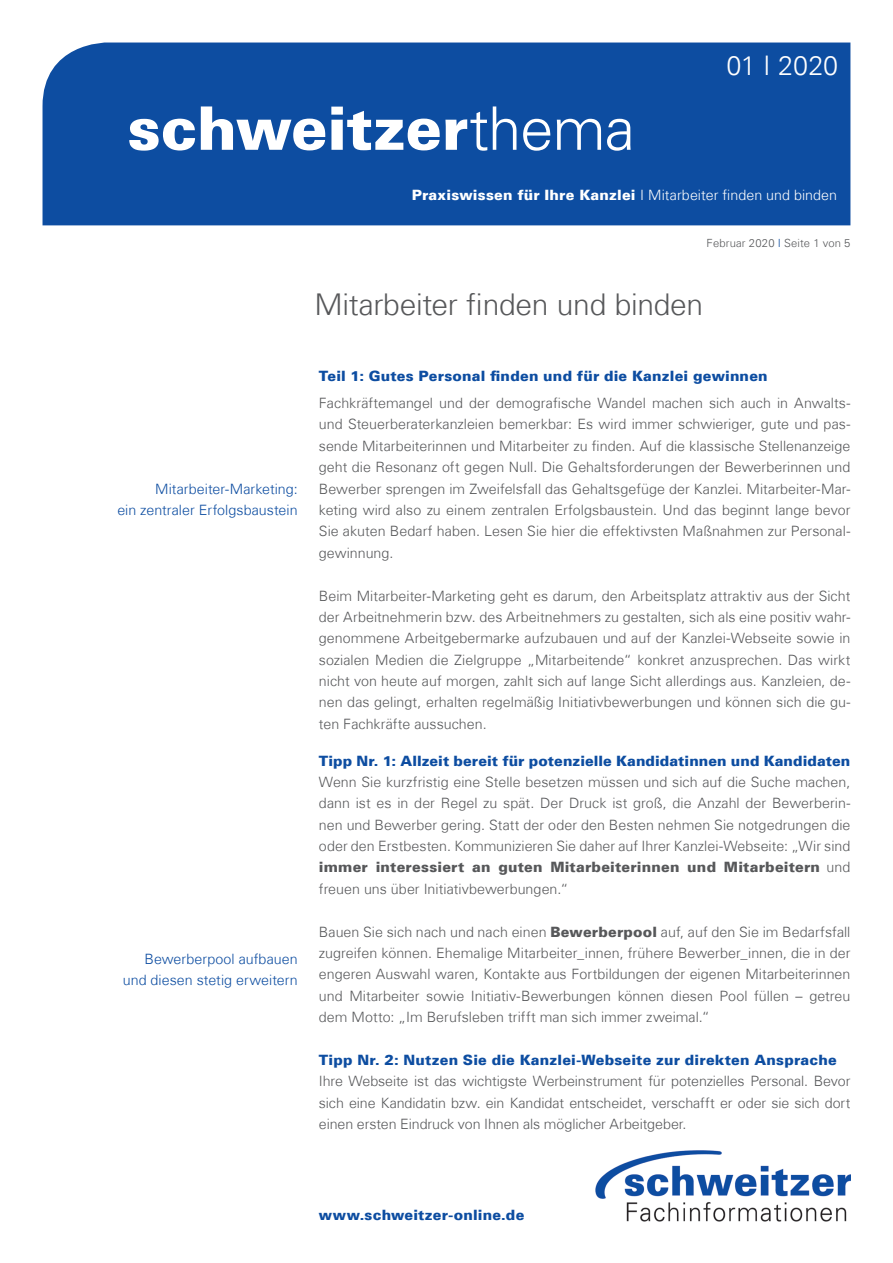
<style>
.page{position:relative;width:893px;height:1263px;background:#fff}
.page>*{position:absolute;margin:0;border:0;box-sizing:border-box;transform-origin:0 0}
.t1{font:900 60px "Univers Com 75";letter-spacing:-.01em;color:#fff}
.t2{font:300 30px "Univers Com 45";letter-spacing:-.01em;color:#57585a}
.t3{font:300 27px "Univers Com 45";letter-spacing:-.005em;color:#fff}
.t4{font:300 14.25px/21.3px "Univers Com 45";color:#57585a;text-align:justify}
.t5{font:900 14.25px "Univers Com 75";letter-spacing:.01em;color:#0d4da1}
.t6{font:300 14.25px/21.3px "Univers Com 45";color:#0d4da1;text-align:right}
.t7{font:900 14.25px "Univers Com 75";letter-spacing:.015em;color:#57585a}
.t8{font:300 14.25px "Univers Com 45";letter-spacing:.005em;color:#fff}
.t9{font:300 11.25px "Univers Com 45";letter-spacing:.015em;color:#57585a}
.s1{font-family:"Univers Com 45";font-weight:300}
.s2{font-family:"Univers Com 75";font-weight:900}
.s3{color:#0d4da1}
</style>
<div class="page">
<img style="left:595px;top:1150px;width:255px;height:72px">
<div style="left:43px;top:43px;width:807px;height:182px;background:#0d4da1"></div>
<h3 class="t3" style="left:726px;top:49px;width:113px">01 I 2020</h3>
<h1 class="t1" style="left:128px;top:91px;width:509px">schweitzer<span class="s1">thema</span></h1>
<p class="t8" style="left:412px;top:186px;width:427px"><span class="s2">Praxiswissen für Ihre Kanzlei</span> I Mitarbeiter finden und binden</p>
<p class="t9" style="left:707px;top:236px;width:145px">Februar 2020 <span class="s3">I</span> Seite 1 von 5</p>
<h2 class="t2" style="left:314px;top:286px;width:390px">Mitarbeiter finden und binden</h2>
<p class="t6" style="left:117px;top:478px;width:182px">Mitarbeiter-Marketing:<br>ein zentraler Erfolgsbaustein</p>
<p class="t6" style="left:123px;top:948px;width:176px">Bewerberpool aufbauen und diesen stetig erweitern</p>
<p class="t5" style="left:319px;top:367px;width:450px">Teil 1: Gutes Personal finden und für die Kanzlei gewinnen</p>
<p class="t4" style="left:319px;top:392px;width:533px">Fachkräftemangel und der demografische Wandel machen sich auch in Anwalts&shy;und Steuerberaterkanzleien bemerkbar: Es wird immer schwieriger, gute und pas&shy;sende Mitarbeiterinnen und Mitarbeiter zu finden. Auf die klassische Stellenanzeige geht die Resonanz oft gegen Null. Die Gehaltsforderungen der Bewerberinnen und Bewerber sprengen im Zweifelsfall das Gehaltsgefüge der Kanzlei. Mitarbeiter-Mar&shy;keting wird also zu einem zentralen Erfolgsbaustein. Und das beginnt lange bevor Sie akuten Bedarf haben. Lesen Sie hier die effektivsten Maßnahmen zur Personal&shy;gewinnung.</p>
<p class="t4" style="left:319px;top:585px;width:533px">Beim Mitarbeiter-Marketing geht es darum, den Arbeitsplatz attraktiv aus der Sicht der Arbeitnehmerin bzw. des Arbeitnehmers zu gestalten, sich als eine positiv wahr&shy;genommene Arbeitgebermarke aufzubauen und auf der Kanzlei-Webseite sowie in sozialen Medien die Zielgruppe „Mitarbeitende“ konkret anzusprechen. Das wirkt nicht von heute auf morgen, zahlt sich auf lange Sicht allerdings aus. Kanzleien, de&shy;nen das gelingt, erhalten regelmäßig Initiativbewerbungen und können sich die gu&shy;ten Fachkräfte aussuchen.</p>
<p class="t5" style="left:319px;top:751px;width:533px">Tipp Nr. 1: Allzeit bereit für potenzielle Kandidatinnen und Kandidaten</p>
<p class="t4" style="left:319px;top:771px;width:533px">Wenn Sie kurzfristig eine Stelle besetzen müssen und sich auf die Suche machen, dann ist es in der Regel zu spät. Der Druck ist groß, die Anzahl der Bewerberin&shy;nen und Bewerber gering. Statt der oder den Besten nehmen Sie notgedrungen die oder den Erstbesten. Kommunizieren Sie daher auf Ihrer Kanzlei-Webseite: „Wir sind</p>
<p class="t7" style="left:319px;top:858px;width:533px">immer interessiert an guten Mitarbeiterinnen und Mitarbeitern <span class="s1">und</span></p>
<p class="t4" style="left:319px;top:878px;width:251px">freuen uns über Initiativbewerbungen.“</p>
<p class="t4" style="left:319px;top:921px;width:533px">Bauen Sie sich nach und nach einen <span class="s2">Bewerberpool</span> auf, auf den Sie im Bedarfsfall zugreifen können. Ehemalige Mitarbeiter_innen, frühere Bewerber_innen, die in der engeren Auswahl waren, Kontakte aus Fortbildungen der eigenen Mitarbeiterinnen und Mitarbeiter sowie Initiativ-Bewerbungen können diesen Pool füllen – getreu dem Motto: „Im Berufsleben trifft man sich immer zweimal.“</p>
<p class="t5" style="left:319px;top:1051px;width:519px">Tipp Nr. 2: Nutzen Sie die Kanzlei-Webseite zur direkten Ansprache</p>
<p class="t4" style="left:319px;top:1070px;width:533px">Ihre Webseite ist das wichtigste Werbeinstrument für potenzielles Personal. Bevor sich eine Kandidatin bzw. ein Kandidat entscheidet, verschafft er oder sie sich dort einen ersten Eindruck von Ihnen als möglicher Arbeitgeber.</p>
<p class="t5" style="left:319px;top:1206px;width:207px">www.schweitzer-online.de</p>
</div>
